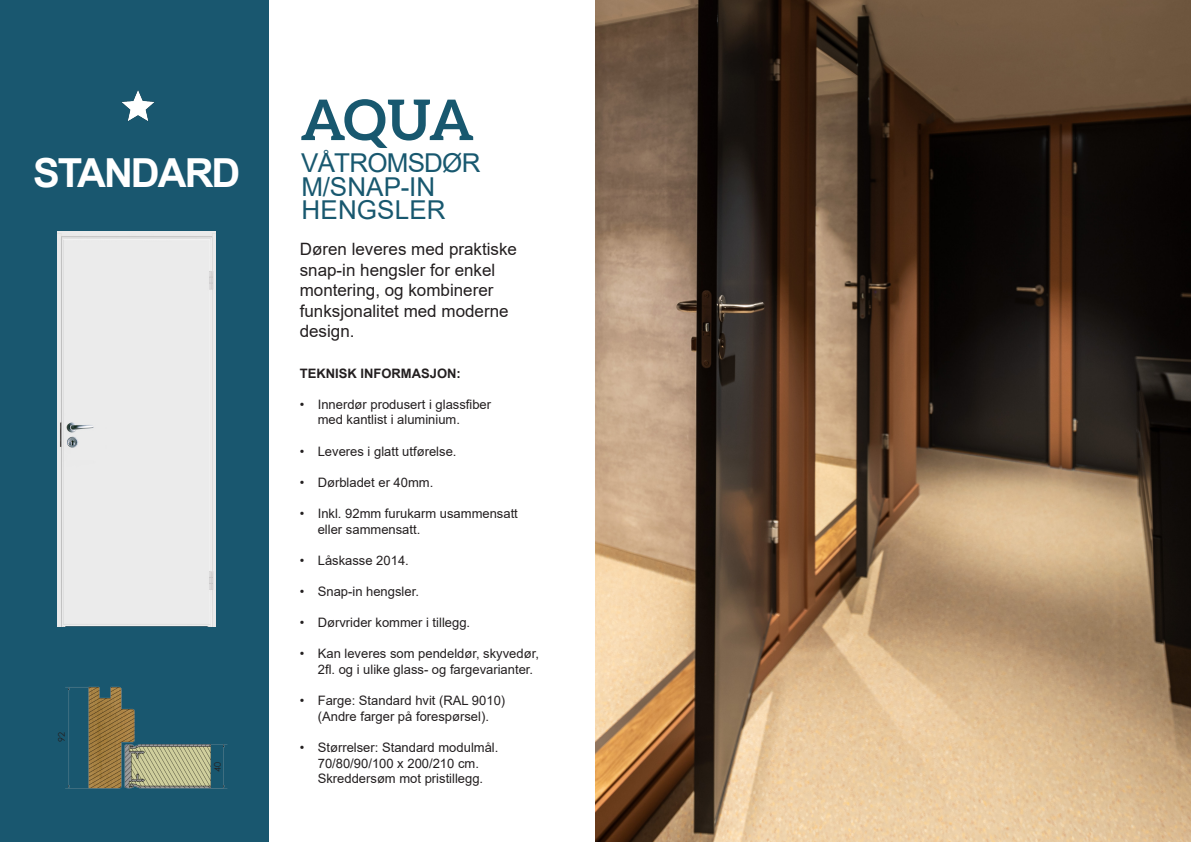
<style>
.page{position:relative;width:1191px;height:842px;background:#fff}
.page>*{position:absolute;margin:0;border:0;box-sizing:border-box;transform-origin:0 0}
.t1{font:700 56px "Aleo";color:#18586f}
.t2{font:700 40px "Arial";letter-spacing:-.05em;color:#fff}
.t3{font:26px/23.5px "Arial";letter-spacing:.005em;color:#18586f}
.t4{font:17px/20.4px "Arial";color:#231f20}
.t5{font:13px/15.6px "Arial";color:#231f20}
.t6{font:700 13px "Arial";color:#231f20}
.t7{font:9px "Century Gothic";color:#231f20}
</style>
<div class="page">
<svg style="left:595px;top:0;width:596px;height:842px;background:#7a624a"></svg>
<div style="left:0;top:0;width:269px;height:842px;background:#19576f"></div>
<img style="left:121px;top:90px;width:34px;height:31px">
<div style="left:58px;top:232px;width:158px;height:394px;background:#ebebeb"></div>
<img style="left:65px;top:686px;width:163px;height:103px">
<h2 class="t2" style="left:33px;top:145px;width:209px">STANDARD</h2>
<p class="t7" style="left:55px;top:742px;width:12px;rotate:-90deg">92</p>
<p class="t7" style="left:211px;top:772px;width:12px;rotate:-90deg">40</p>
<h1 class="t1" style="left:300px;top:88px;width:175px">AQUA</h1>
<h3 class="t3" style="left:301px;top:151px;width:181px">VÅTROMSDØR<br>M/SNAP-IN<br>HENGSLER</h3>
<h3 class="t4" style="left:300px;top:239px;width:219px">Døren leveres med praktiske snap-in hengsler for enkel montering, og kombinerer funksjonalitet med moderne design.</h3>
<p class="t6" style="left:300px;top:364px;width:163px">TEKNISK INFORMASJON:</p>
<p class="t5" style="left:318px;top:396px;width:175px;text-indent:-18px">• Innerdør produsert i glassfiber med kantlist i aluminium.</p>
<p class="t5" style="left:300px;top:443px;width:158px">• Leveres i glatt utførelse.</p>
<p class="t5" style="left:300px;top:474px;width:135px">• Dørbladet er 40mm.</p>
<p class="t5" style="left:318px;top:506px;width:202px;text-indent:-18px">• Inkl. 92mm furukarm usammensatt eller sammensatt.</p>
<p class="t5" style="left:300px;top:552px;width:111px">• Låskasse 2014.</p>
<p class="t5" style="left:300px;top:584px;width:121px">• Snap-in hengsler.</p>
<p class="t5" style="left:300px;top:615px;width:172px">• Dørvrider kommer i tillegg.</p>
<p class="t5" style="left:318px;top:646px;width:223px;text-indent:-18px">• Kan leveres som pendeldør, skyvedør,<br>2fl. og i ulike glass- og fargevarianter.</p>
<p class="t5" style="left:300px;top:693px;width:207px;text-align:center">• Farge: Standard hvit (RAL 9010) (Andre farger på forespørsel).</p>
<p class="t5" style="left:300px;top:740px;width:200px;text-align:center">• Størrelser: Standard modulmål.<br>70/80/90/100 x 200/210 cm.<br>Skreddersøm mot pristillegg.</p>
</div>
